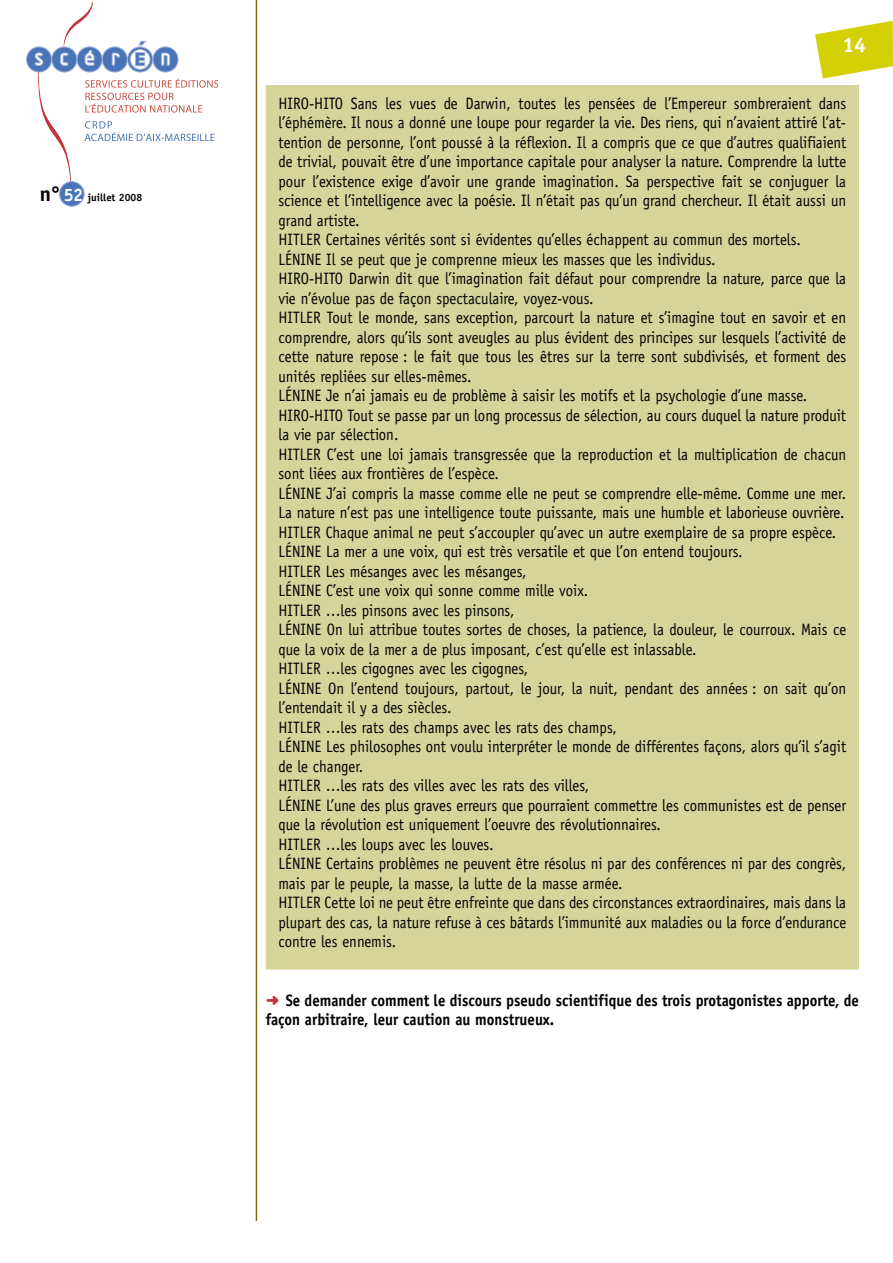
<style>
.page{position:relative;width:893px;height:1263px;background:#fff}
.page>*{position:absolute;margin:0;border:0;box-sizing:border-box;transform-origin:0 0}
.t1{font:700 21px "Officina Sans";color:#fff}
.t2{font:16.5px/19.5px "Officina Sans";color:#000;scale:.9 1}
.t3{font:700 16.5px/19.5px "Officina Sans";color:#000;scale:.9 1}
.t4{font:700 10.5px "Officina Sans";color:#000}
.s1{font-size:21px}
.s2{font-size:18px;color:#fff}
.s3{font-family:"Distro Bats";font-weight:400;font-size:15px;color:#c3343e}
</style>
<div class="page">
<img style="left:218px;top:0;width:71px;height:1220px">
<svg style="left:815px;top:21px;width:78px;height:58px"></svg>
<svg style="left:26px;top:1px;width:192px;height:189px"></svg>
<div style="left:60px;top:182px;width:24px;height:24px;background:#4975b8;border-radius:50%"></div>
<div style="left:59px;top:181px;width:26px;height:26px;border:1px solid #90a3d2;border-radius:50%"></div>
<div style="left:266px;top:85px;width:593px;height:884px;background:#d4d49b"></div>
<p class="t4" style="left:40px;top:190px;width:104px"><span class="s1">n°</span> <span class="s2">52</span> juillet 2008</p>
<p class="t1" style="left:843px;top:32px;width:25px">14</p>
<p class="t2" style="left:279px;top:93px;width:632px">HIRO-HITO Sans les vues de Darwin, toutes les pensées de l’Empereur sombreraient dans l’éphémère. Il nous a donné une loupe pour regarder la vie. Des riens, qui n’avaient attiré l’at&shy;tention de personne, l’ont poussé à la réflexion. Il a compris que ce que d’autres qualifiaient de trivial, pouvait être d’une importance capitale pour analyser la nature. Comprendre la lutte pour l’existence exige d’avoir une grande imagination. Sa perspective fait se conjuguer la science et l’intelligence avec la poésie. Il n’était pas qu’un grand chercheur. Il était aussi un grand artiste.<br>HITLER Certaines vérités sont si évidentes qu’elles échappent au commun des mortels.<br>LÉNINE Il se peut que je comprenne mieux les masses que les individus.<br>HIRO-HITO Darwin dit que l’imagination fait défaut pour comprendre la nature, parce que la vie n’évolue pas de façon spectaculaire, voyez-vous.<br>HITLER Tout le monde, sans exception, parcourt la nature et s’imagine tout en savoir et en comprendre, alors qu’ils sont aveugles au plus évident des principes sur lesquels l’activité de cette nature repose : le fait que tous les êtres sur la terre sont subdivisés, et forment des unités repliées sur elles-mêmes.<br>LÉNINE Je n’ai jamais eu de problème à saisir les motifs et la psychologie d’une masse.<br>HIRO-HITO Tout se passe par un long processus de sélection, au cours duquel la nature produit la vie par sélection.<br>HITLER C’est une loi jamais transgressée que la reproduction et la multiplication de chacun sont liées aux frontières de l’espèce.<br>LÉNINE J’ai compris la masse comme elle ne peut se comprendre elle-même. Comme une mer.<br>La nature n’est pas une intelligence toute puissante, mais une humble et laborieuse ouvrière.<br>HITLER Chaque animal ne peut s’accoupler qu’avec un autre exemplaire de sa propre espèce.<br>LÉNINE La mer a une voix, qui est très versatile et que l’on entend toujours.<br>HITLER Les mésanges avec les mésanges,<br>LÉNINE C’est une voix qui sonne comme mille voix.<br>HITLER …les pinsons avec les pinsons,<br>LÉNINE On lui attribue toutes sortes de choses, la patience, la douleur, le courroux. Mais ce que la voix de la mer a de plus imposant, c’est qu’elle est inlassable.<br>HITLER …les cigognes avec les cigognes,<br>LÉNINE On l’entend toujours, partout, le jour, la nuit, pendant des années : on sait qu’on l’entendait il y a des siècles.<br>HITLER …les rats des champs avec les rats des champs,<br>LÉNINE Les philosophes ont voulu interpréter le monde de différentes façons, alors qu’il s’agit de le changer.<br>HITLER …les rats des villes avec les rats des villes,<br>LÉNINE L’une des plus graves erreurs que pourraient commettre les communistes est de penser que la révolution est uniquement l’oeuvre des révolutionnaires.<br>HITLER …les loups avec les louves.<br>LÉNINE Certains problèmes ne peuvent être résolus ni par des conférences ni par des congrès, mais par le peuple, la masse, la lutte de la masse armée.<br>HITLER Cette loi ne peut être enfreinte que dans des circonstances extraordinaires, mais dans la plupart des cas, la nature refuse à ces bâtards l’immunité aux maladies ou la force d’endurance contre les ennemis.</p>
<p class="t3" style="left:266px;top:990px;width:661px"><span class="s3">b</span> Se demander comment le discours pseudo scientifique des trois protagonistes apporte, de façon arbitraire, leur caution au monstrueux.</p>
</div>
